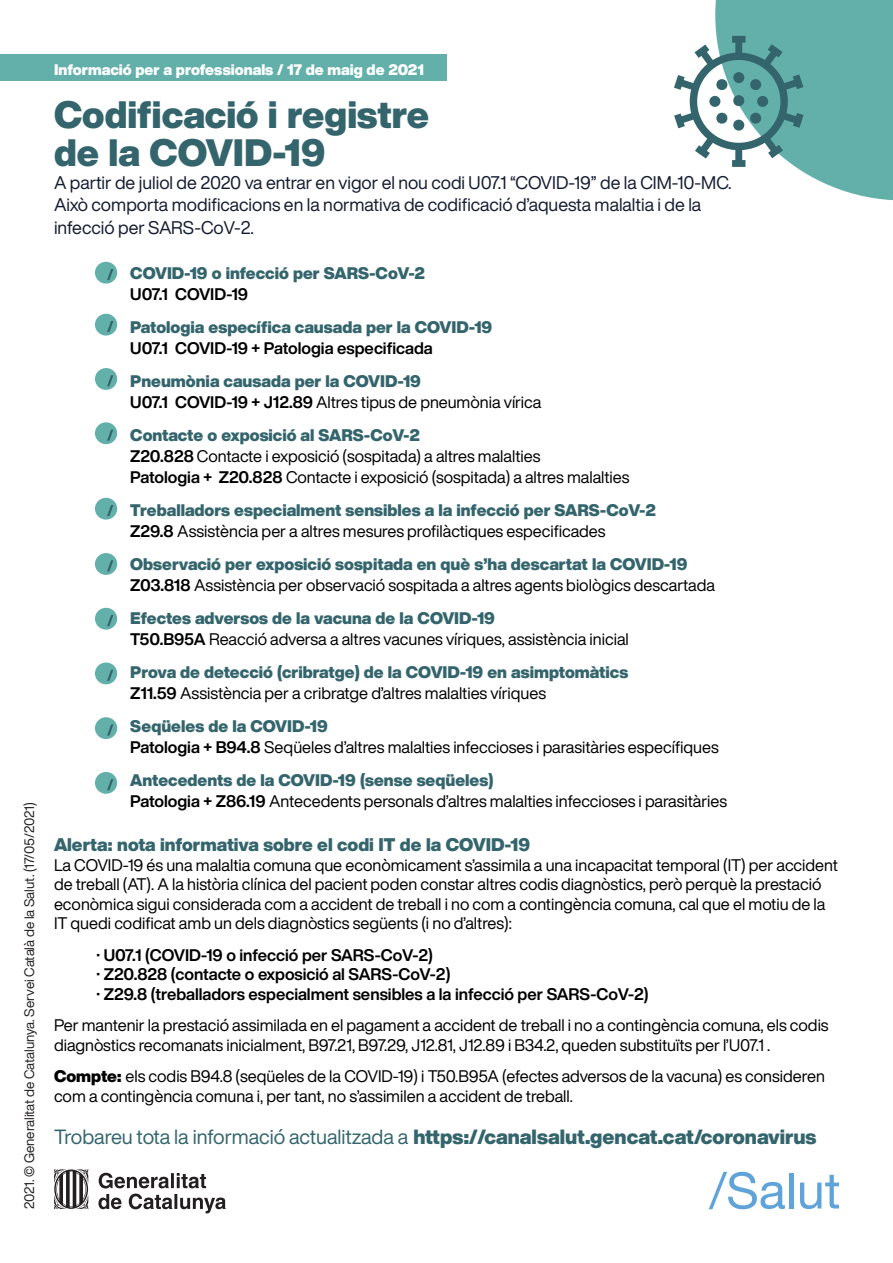
<style>
.page{position:relative;width:893px;height:1263px;background:#fff}
.page>*{position:absolute;margin:0;border:0;box-sizing:border-box;transform-origin:0 0}
.t1{font:900 37.5px "Helvetica Now Display";color:#34656d}
.t2{font:900 20.25px "Helvetica Now Display";color:#34656d}
.t3{font:18px/22.5px "Helvetica Now Display";color:#141c31}
.t4{font:900 18px "Helvetica Now Display";color:#34656d}
.t5{font:16.5px/19.5px "Helvetica Now Display";color:#000001}
.t6{font:900 16.5px "Helvetica Now Display";color:#34656d}
.t7{font:700 16.5px "Helvetica Now Display";color:#000001}
.t8{font:900 15px "Helvetica Now Display";color:#fff}
.t9{font:13.5px "Helvetica Now Display";color:#231f20}
.s1{font-weight:700}
.s2{font-weight:900}
.s3{font-weight:400}
</style>
<div class="page">
<svg style="left:98px;top:1173px;width:128px;height:40px"></svg>
<svg style="left:54px;top:1169px;width:34px;height:40px"></svg>
<svg style="left:709px;top:1172px;width:76px;height:37px"></svg>
<hr style="left:789px;top:1173px;width:4px;height:35px;background:#60a3d8">
<svg style="left:800px;top:1175px;width:39px;height:34px"></svg>
<svg style="left:674px;top:0;width:219px;height:200px"></svg>
<div style="left:0;top:55px;width:446px;height:26px;background:#63b0aa"></div>
<div style="left:95px;top:262px;width:22px;height:22px;background:#63b0aa;border-radius:50%"></div>
<svg style="left:107px;top:269px;width:6px;height:11px"></svg>
<div style="left:95px;top:314px;width:22px;height:22px;background:#63b0aa;border-radius:50%"></div>
<svg style="left:107px;top:321px;width:6px;height:11px"></svg>
<div style="left:95px;top:368px;width:22px;height:22px;background:#63b0aa;border-radius:50%"></div>
<svg style="left:107px;top:375px;width:6px;height:11px"></svg>
<div style="left:95px;top:422px;width:22px;height:22px;background:#63b0aa;border-radius:50%"></div>
<svg style="left:107px;top:430px;width:6px;height:11px"></svg>
<div style="left:95px;top:498px;width:22px;height:22px;background:#63b0aa;border-radius:50%"></div>
<svg style="left:107px;top:505px;width:6px;height:11px"></svg>
<div style="left:95px;top:553px;width:22px;height:22px;background:#63b0aa;border-radius:50%"></div>
<svg style="left:107px;top:560px;width:6px;height:11px"></svg>
<div style="left:95px;top:608px;width:22px;height:22px;background:#63b0aa;border-radius:50%"></div>
<svg style="left:107px;top:615px;width:6px;height:11px"></svg>
<div style="left:95px;top:662px;width:22px;height:22px;background:#63b0aa;border-radius:50%"></div>
<svg style="left:107px;top:670px;width:6px;height:11px"></svg>
<div style="left:95px;top:717px;width:22px;height:22px;background:#63b0aa;border-radius:50%"></div>
<svg style="left:107px;top:724px;width:6px;height:12px"></svg>
<div style="left:95px;top:772px;width:22px;height:22px;background:#63b0aa;border-radius:50%"></div>
<svg style="left:107px;top:779px;width:6px;height:11px"></svg>
<p class="t9" style="left:20px;top:1209px;width:408px;rotate:-90deg">2021. © Generalitat de Catalunya. Servei Català de la Salut. (17/05/2021)</p>
<p class="t8" style="left:54px;top:59px;width:372px">Informació per a professionals / 17 de maig de 2021</p>
<p class="t1" style="left:54px;top:89px;width:377px">Codificació i registre</p>
<p class="t1" style="left:54px;top:127px;width:273px">de la COVID-19</p>
<p class="t3" style="left:54px;top:171px;width:679px">A partir de juliol de 2020 va entrar en vigor el nou codi U07.1 “COVID-19” de la CIM-10-MC.<br>Això comporta modificacions en la normativa de codificació d’aquesta malaltia i de la infecció per SARS-CoV-2.</p>
<p class="t6" style="left:130px;top:262px;width:296px">COVID-19 o infecció per SARS-CoV-2</p>
<p class="t7" style="left:130px;top:283px;width:119px">U07.1 COVID-19</p>
<p class="t6" style="left:130px;top:316px;width:363px">Patologia específica causada per la COVID-19</p>
<p class="t7" style="left:130px;top:337px;width:304px">U07.1 COVID-19 + Patologia especificada</p>
<p class="t6" style="left:130px;top:370px;width:292px">Pneumònia causada per la COVID-19</p>
<p class="t5" style="left:130px;top:392px;width:413px"><span class="s1">U07.1 COVID-19 + J12.89</span> Altres tipus de pneumònia vírica</p>
<p class="t6" style="left:130px;top:424px;width:291px">Contacte o exposició al SARS-CoV-2</p>
<p class="t5" style="left:130px;top:446px;width:412px"><span class="s1">Z20.828</span> Contacte i exposició (sospitada) a altres malalties</p>
<p class="t5" style="left:130px;top:467px;width:501px"><span class="s1">Patologia + Z20.828</span> Contacte i exposició (sospitada) a altres malalties</p>
<p class="t6" style="left:130px;top:499px;width:527px">Treballadors especialment sensibles a la infecció per SARS-CoV-2</p>
<p class="t5" style="left:130px;top:521px;width:477px"><span class="s1">Z29.8</span> Assistència per a altres mesures profilàctiques especificades</p>
<p class="t6" style="left:130px;top:553px;width:559px">Observació per exposició sospitada en què s’ha descartat la COVID-19</p>
<p class="t5" style="left:130px;top:575px;width:586px"><span class="s1">Z03.818</span> Assistència per observació sospitada a altres agents biològics descartada</p>
<p class="t6" style="left:130px;top:607px;width:366px">Efectes adversos de la vacuna de la COVID-19</p>
<p class="t5" style="left:130px;top:629px;width:500px"><span class="s1">T50.B95A</span> Reacció adversa a altres vacunes víriques, assistència inicial</p>
<p class="t6" style="left:130px;top:661px;width:500px">Prova de detecció (cribratge) de la COVID-19 en asimptomàtics</p>
<p class="t5" style="left:130px;top:683px;width:417px"><span class="s1">Z11.59</span> Assistència per a cribratge d’altres malalties víriques</p>
<p class="t6" style="left:130px;top:715px;width:199px">Seqüeles de la COVID-19</p>
<p class="t5" style="left:130px;top:737px;width:590px"><span class="s1">Patologia + B94.8</span> Seqüeles d’altres malalties infeccioses i parasitàries específiques</p>
<p class="t6" style="left:130px;top:769px;width:365px">Antecedents de la COVID-19 (sense seqüeles)</p>
<p class="t5" style="left:130px;top:791px;width:598px"><span class="s1">Patologia + Z86.19</span> Antecedents personals d’altres malalties infeccioses i parasitàries</p>
<p class="t4" style="left:54px;top:832px;width:478px">Alerta: nota informativa sobre el codi IT de la COVID-19</p>
<p class="t5" style="left:54px;top:855px;width:785px">La COVID-19 és una malaltia comuna que econòmicament s’assimila a una incapacitat temporal (IT) per accident de treball (AT). A la història clínica del pacient poden constar altres codis diagnòstics, però perquè la prestació econòmica sigui considerada com a accident de treball i no com a contingència comuna, cal que el motiu de la IT quedi codificat amb un dels diagnòstics següents (i no d’altres):</p>
<p class="t7" style="left:97px;top:943px;width:338px">· U07.1 (COVID-19 o infecció per SARS-CoV-2)</p>
<p class="t7" style="left:97px;top:963px;width:355px">· Z20.828 (contacte o exposició al SARS-CoV-2)</p>
<p class="t7" style="left:97px;top:982px;width:553px">· Z29.8 (treballadors especialment sensibles a la infecció per SARS-CoV-2)</p>
<p class="t5" style="left:54px;top:1015px;width:776px">Per mantenir la prestació assimilada en el pagament a accident de treball i no a contingència comuna, els codis diagnòstics recomanats inicialment, B97.21, B97.29, J12.81, J12.89 i B34.2, queden substituïts per l’U07.1 .</p>
<p class="t5" style="left:54px;top:1066px;width:772px"><span class="s2">Compte:</span> els codis B94.8 (seqüeles de la COVID-19) i T50.B95A (efectes adversos de la vacuna) es consideren com a contingència comuna i, per tant, no s’assimilen a accident de treball.</p>
<p class="t2" style="left:54px;top:1122px;width:764px"><span class="s3">Trobareu tota la informació actualitzada a</span> https://canalsalut.gencat.cat/coronavirus</p>
</div>
